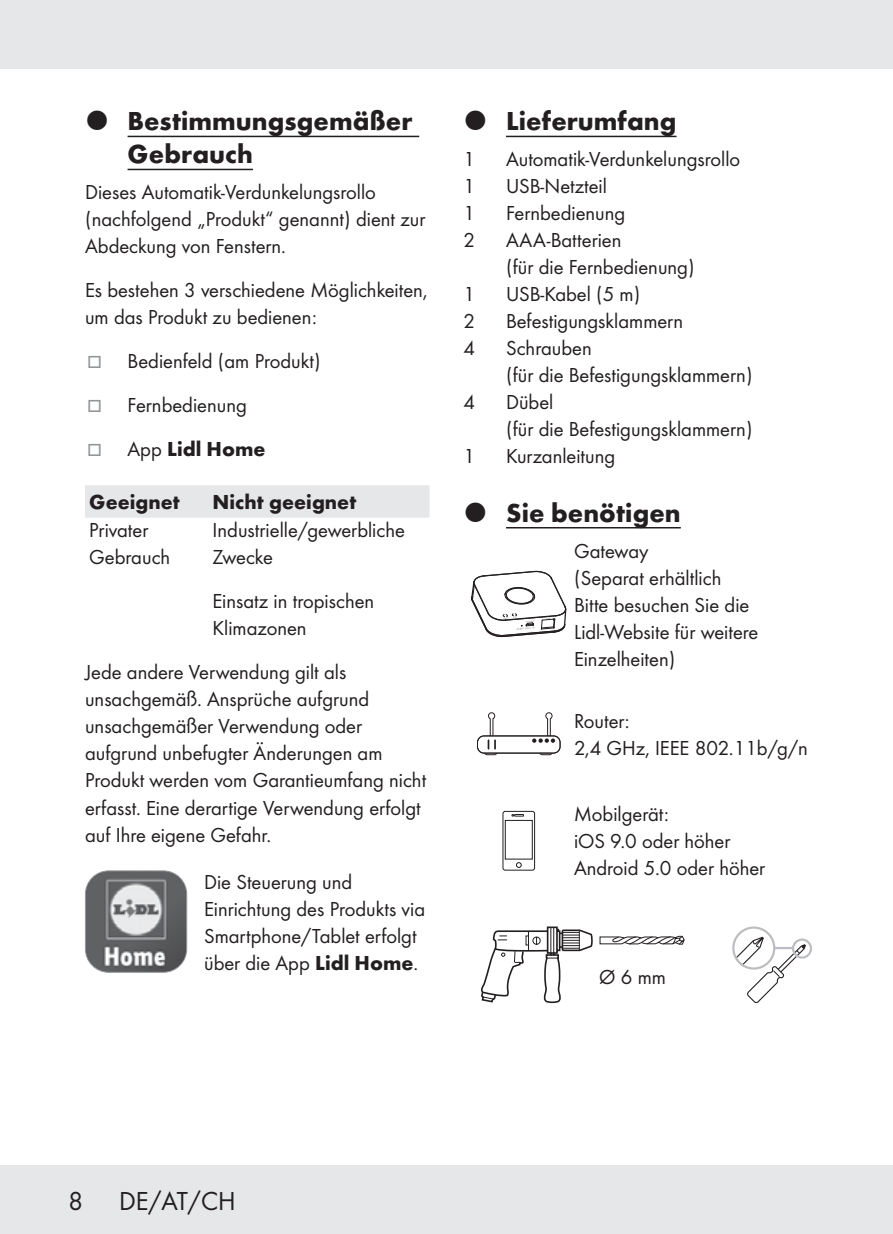
<style>
.page{position:relative;width:893px;height:1234px;background:#fff}
.page>*{position:absolute;margin:0;border:0;box-sizing:border-box;transform-origin:0 0}
.t1{font:700 27px/33px "Futura";color:#231f20}
.t2{font:27px "Futura Boo";color:#231f20}
.t3{font:21px/27px "Futura Boo";color:#231f20}
.t4{font:700 21px "Futura";color:#231f20}
.s1{color:#939598}
.s2{font-family:"Futura Boo";font-weight:400}
.s3{font-family:"Futura";font-weight:700}
</style>
<div class="page">
<div style="left:0;top:1165px;width:893px;height:68px;background:#e6e7e9"></div>
<div style="left:0;top:0;width:893px;height:68px;background:#e6e7e9"></div>
<hr style="left:128px;top:136px;width:291px;height:1px;background:#231f20">
<hr style="left:128px;top:169px;width:125px;height:1px;background:#231f20">
<div style="left:85px;top:485px;width:344px;height:32px;background:#e6e7e9"></div>
<img style="left:85px;top:872px;width:102px;height:100px">
<div style="left:85px;top:870px;width:102px;height:102px;border:1px solid #939598;border-radius:23px"></div>
<hr style="left:506px;top:136px;width:170px;height:1px;background:#231f20">
<hr style="left:506px;top:527px;width:175px;height:1px;background:#231f20">
<svg style="left:471px;top:570px;width:95px;height:67px"></svg>
<div style="left:484px;top:747px;width:14px;height:7px;border:1px solid #231f20;border-radius:3px"></div>
<div style="left:539px;top:747px;width:14px;height:7px;border:1px solid #231f20;border-radius:3px"></div>
<div style="left:477px;top:735px;width:83px;height:18px;background:#fff;border-radius:7px"></div>
<div style="left:477px;top:735px;width:83px;height:18px;border:1px solid #231f20;border-radius:7px"></div>
<svg style="left:532px;top:712px;width:23px;height:30px"></svg>
<svg style="left:488px;top:712px;width:8px;height:37px"></svg>
<div style="left:503px;top:810px;width:32px;height:60px;border:1px solid #231f20;border-radius:2px"></div>
<svg style="left:505px;top:814px;width:28px;height:53px"></svg>
<svg style="left:481px;top:926px;width:112px;height:76px"></svg>
<svg style="left:600px;top:935px;width:85px;height:9px"></svg>
<svg style="left:733px;top:935px;width:79px;height:67px"></svg>
<div style="left:732px;top:926px;width:43px;height:43px;border:2px solid #bcbdc0;border-radius:50%"></div>
<p class="t1" style="left:128px;top:103px;width:286px">Bestimmungsgemäßer<br>Gebrauch</p>
<p class="t3" style="left:85px;top:177px;width:342px">Dieses Automatik-Verdunkelungsrollo (nachfolgend „Produkt“ genannt) dient zur<br>Abdeckung von Fenstern.</p>
<p class="t3" style="left:85px;top:275px;width:344px">Es bestehen 3 verschiedene Möglichkeiten, um das Produkt zu bedienen:</p>
<p class="t3" style="left:87px;top:346px;width:235px"><span class="s1">□</span> Bedienfeld (am Produkt)</p>
<p class="t3" style="left:87px;top:390px;width:161px"><span class="s1">□</span> Fernbedienung</p>
<p class="t4" style="left:87px;top:433px;width:180px"><span class="s1">□</span> <span class="s2">App</span> Lidl Home</p>
<p class="t4" style="left:89px;top:486px;width:92px">Geeignet</p>
<p class="t4" style="left:213px;top:486px;width:145px">Nicht geeignet</p>
<p class="t3" style="left:89px;top:515px;width:82px">Privater<br>Gebrauch</p>
<p class="t3" style="left:213px;top:515px;width:194px">Industrielle/gewerbliche<br>Zwecke</p>
<p class="t3" style="left:213px;top:586px;width:163px">Einsatz in tropischen<br>Klimazonen</p>
<p class="t3" style="left:85px;top:657px;width:343px">Jede andere Verwendung gilt als unsachgemäß. Ansprüche aufgrund unsachgemäßer Verwendung oder aufgrund unbefugter Änderungen am Produkt werden vom Garantieumfang nicht erfasst. Eine derartige Verwendung erfolgt auf Ihre eigene Gefahr.</p>
<p class="t3" style="left:204px;top:866px;width:223px">Die Steuerung und<br>Einrichtung des Produkts via<br>Smartphone/Tablet erfolgt über die App <span class="s3">Lidl Home</span>.</p>
<p class="t1" style="left:506px;top:103px;width:172px">Lieferumfang</p>
<p class="t3" style="left:463px;top:144px;width:13px">1</p>
<p class="t3" style="left:506px;top:144px;width:236px">Automatik-Verdunkelungsrollo</p>
<p class="t3" style="left:463px;top:171px;width:13px">1</p>
<p class="t3" style="left:506px;top:171px;width:102px">USB-Netzteil</p>
<p class="t3" style="left:463px;top:198px;width:13px">1</p>
<p class="t3" style="left:506px;top:198px;width:121px">Fernbedienung</p>
<p class="t3" style="left:463px;top:225px;width:13px">2</p>
<p class="t3" style="left:506px;top:225px;width:190px">AAA-Batterien<br>(für die Fernbedienung)</p>
<p class="t3" style="left:463px;top:279px;width:13px">1</p>
<p class="t3" style="left:506px;top:279px;width:136px">USB-Kabel (5 m)</p>
<p class="t3" style="left:463px;top:306px;width:13px">2</p>
<p class="t3" style="left:506px;top:306px;width:179px">Befestigungsklammern</p>
<p class="t3" style="left:463px;top:333px;width:13px">4</p>
<p class="t3" style="left:506px;top:333px;width:248px">Schrauben<br>(für die Befestigungsklammern)</p>
<p class="t3" style="left:463px;top:387px;width:13px">4</p>
<p class="t3" style="left:506px;top:387px;width:248px">Dübel<br>(für die Befestigungsklammern)</p>
<p class="t3" style="left:463px;top:441px;width:13px">1</p>
<p class="t3" style="left:506px;top:441px;width:111px">Kurzanleitung</p>
<p class="t1" style="left:506px;top:494px;width:176px">Sie benötigen</p>
<p class="t3" style="left:574px;top:536px;width:186px">Gateway<br>(Separat erhältlich<br>Bitte besuchen Sie die<br>Lidl-Website für weitere<br>Einzelheiten)</p>
<p class="t3" style="left:574px;top:706px;width:235px">Router:<br>2,4 GHz, IEEE 802.11b/g/n</p>
<p class="t3" style="left:574px;top:799px;width:193px">Mobilgerät:<br>iOS 9.0 oder höher<br>Android 5.0 oder höher</p>
<p class="t3" style="left:599px;top:962px;width:68px">Ø 6 mm</p>
<p class="t2" style="left:68px;top:1181px;width:16px">8</p>
<p class="t2" style="left:119px;top:1181px;width:118px">DE/AT/CH</p>
</div>
